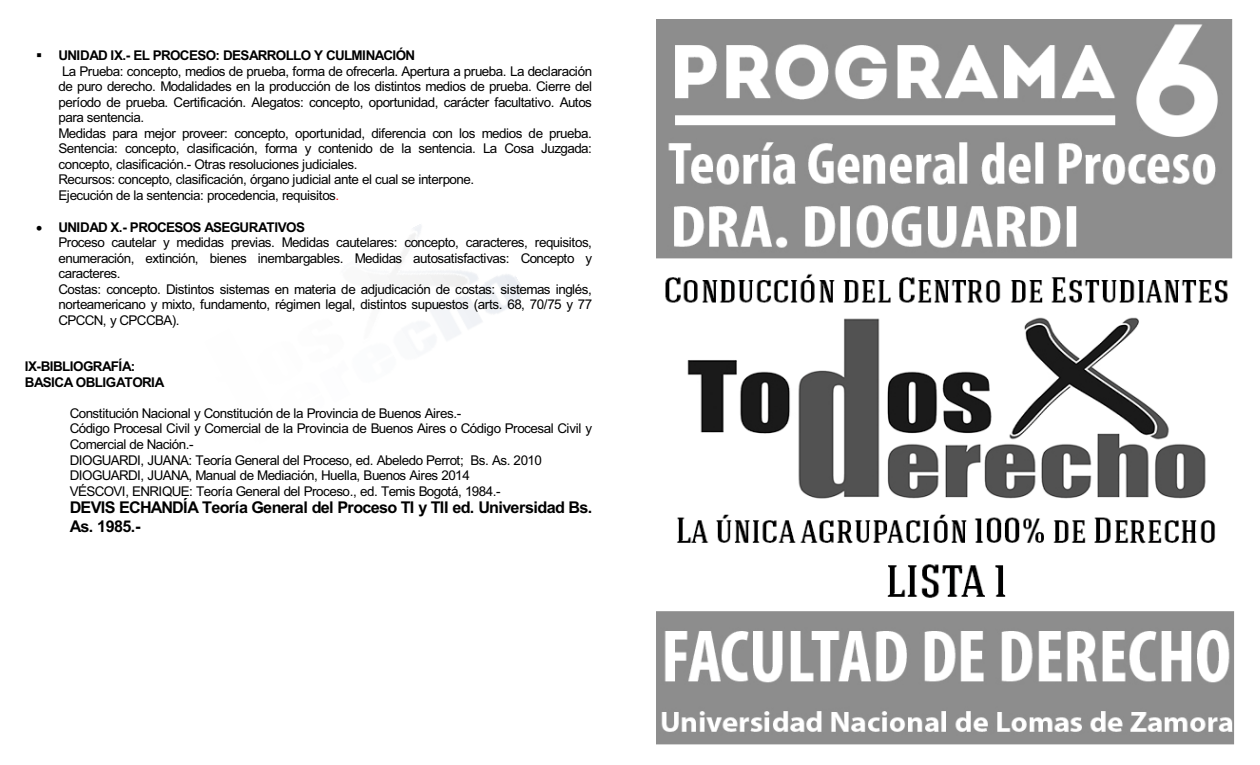
<style>
.page{position:relative;width:1260px;height:765px;background:#fff}
.page>*{position:absolute;margin:0;border:0;box-sizing:border-box;transform-origin:0 0}
.t1{font:700 16.25px/18.6px "Arial";letter-spacing:-.045em;color:#000}
.t2{font:13.5px/15.5px "Arial";letter-spacing:-.04em;color:#000}
.t3{font:700 13.5px/15.5px "Arial";letter-spacing:-.04em;color:#000}
.s1{font-weight:700}
.s2{color:#f00}
</style>
<div class="page">
<img style="left:656px;top:19px;width:578px;height:726px">
<p class="t2" style="left:59px;top:49px;width:535px;text-indent:-22px">▪ <span class="s1">UNIDAD IX.- EL PROCESO: DESARROLLO Y CULMINACIÓN<br></span>La Prueba: concepto, medios de prueba, forma de ofrecerla. Apertura a prueba. La declaración de puro derecho. Modalidades en la producción de los distintos medios de prueba. Cierre del período de prueba. Certificación. Alegatos: concepto, oportunidad, carácter facultativo. Autos para sentencia.<br>Medidas para mejor proveer: concepto, oportunidad, diferencia con los medios de prueba.<br>Sentencia: concepto, clasificación, forma y contenido de la sentencia. La Cosa Juzgada: concepto, clasificación.- Otras resoluciones judiciales.<br>Recursos: concepto, clasificación, órgano judicial ante el cual se interpone.<br>Ejecución de la sentencia: procedencia, requisitos<span class="s2">.</span></p>
<p class="t2" style="left:59px;top:220px;width:535px;text-indent:-22px">• <span class="s1">UNIDAD X.- PROCESOS ASEGURATIVOS<br></span>Proceso cautelar y medidas previas. Medidas cautelares: concepto, caracteres, requisitos, enumeración, extinción, bienes inembargables. Medidas autosatisfactivas: Concepto y caracteres.<br>Costas: concepto. Distintos sistemas en materia de adjudicación de costas: sistemas inglés, norteamericano y mixto, fundamento, régimen legal, distintos supuestos (arts. 68, 70/75 y 77<br>CPCCN, y CPCCBA).</p>
<p class="t3" style="left:25px;top:360px;width:141px">IX-BIBLIOGRAFÍA:<br>BASICA OBLIGATORIA</p>
<p class="t2" style="left:70px;top:407px;width:524px">Constitución Nacional y Constitución de la Provincia de Buenos Aires.-<br>Código Procesal Civil y Comercial de la Provincia de Buenos Aires o Código Procesal Civil y Comercial de Nación.-<br>DIOGUARDI, JUANA: Teoría General del Proceso, ed. Abeledo Perrot; Bs. As. 2010<br>DIOGUARDI, JUANA, Manual de Mediación, Huella, Buenos Aires 2014<br>VÉSCOVI, ENRIQUE: Teoría General del Proceso., ed. Temis Bogotá, 1984.-</p>
<p class="t1" style="left:70px;top:500px;width:524px">DEVIS ECHANDÍA Teoría General del Proceso TI y TII ed. Universidad Bs.<br>As. 1985.-</p>
</div>
